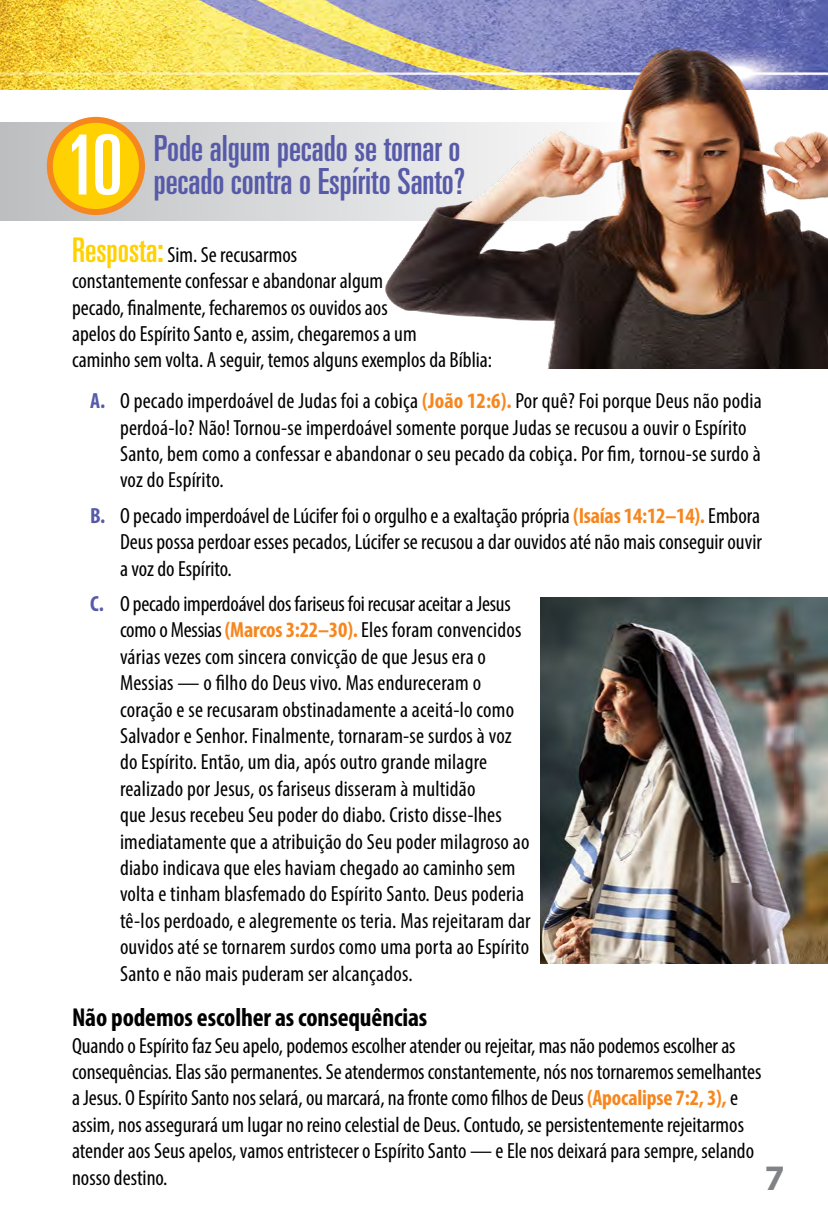
<style>
.page{position:relative;width:828px;height:1224px;background:#fff}
.page>*{position:absolute;margin:0;border:0;box-sizing:border-box;transform-origin:0 0}
.t1{font:ultra-condensed 83px "Univers";color:#fff}
.t2{font:ultra-condensed 36px/34px "Univers";color:#575aa8}
.t3{font:700 36px "Myriad Pro";color:#808285}
.t4{font:700 condensed 26px "Myriad Pro";letter-spacing:-.005em;color:#000}
.t5{font:condensed 22px/26.4px "Myriad Pro";color:#000}
.s1{font-family:"Univers";font-stretch:ultra-condensed;font-size:34px;color:#ffd100}
.s2{font-weight:700;color:#575aa8}
.s3{font-weight:700;color:#f6871f}
</style>
<div class="page">
<img style="left:0;top:0;width:828px;height:90px">
<svg style="left:0;top:123px;width:385px;height:97px;background:#d1d2d2"></svg>
<div style="left:50px;top:120px;width:92px;height:92px;background:#ffd100;border-radius:50%"></div>
<div style="left:47px;top:117px;width:98px;height:98px;border:6px solid #f6871f;border-radius:50%"></div>
<img style="left:540px;top:598px;width:288px;height:365px">
<img style="left:385px;top:45px;width:443px;height:324px">
<h1 class="t1" style="left:65px;top:118px;width:59px">10</h1>
<h2 class="t2" style="left:154px;top:131px;width:313px">Pode algum pecado se tornar o pecado contra o Espírito Santo?</h2>
<p class="t5" style="left:72px;top:241px;width:422px"><span class="s1">Resposta:</span> Sim. Se recusarmos<br>constantemente confessar e abandonar algum<br>pecado, finalmente, fecharemos os ouvidos aos<br>apelos do Espírito Santo e, assim, chegaremos a um<br>caminho sem volta. A seguir, temos alguns exemplos da Bíblia:</p>
<p class="t5" style="left:120px;top:387px;width:643px;text-indent:-30px"><span class="s2">A.</span> O pecado imperdoável de Judas foi a cobiça <span class="s3">(João 12:6).</span> Por quê? Foi porque Deus não podia perdoá-lo? Não! Tornou-se imperdoável somente porque Judas se recusou a ouvir o Espírito Santo, bem como a confessar e abandonar o seu pecado da cobiça. Por fim, tornou-se surdo à voz do Espírito.</p>
<p class="t5" style="left:120px;top:502px;width:643px;text-align:justify;text-indent:-30px"><span class="s2">B.</span> O pecado imperdoável de Lúcifer foi o orgulho e a exaltação própria <span class="s3">(Isaías 14:12–14).</span> Embora Deus possa perdoar esses pecados, Lúcifer se recusou a dar ouvidos até não mais conseguir ouvir a voz do Espírito.</p>
<p class="t5" style="left:120px;top:590px;width:412px;text-indent:-30px"><span class="s2">C.</span> O pecado imperdoável dos fariseus foi recusar aceitar a Jesus como o Messias <span class="s3">(Marcos 3:22–30).</span> Eles foram convencidos várias vezes com sincera convicção de que Jesus era o Messias — o filho do Deus vivo. Mas endureceram o coração e se recusaram obstinadamente a aceitá-lo como Salvador e Senhor. Finalmente, tornaram-se surdos à voz do Espírito. Então, um dia, após outro grande milagre realizado por Jesus, os fariseus disseram à multidão<br>que Jesus recebeu Seu poder do diabo. Cristo disse-lhes imediatamente que a atribuição do Seu poder milagroso ao diabo indicava que eles haviam chegado ao caminho sem volta e tinham blasfemado do Espírito Santo. Deus poderia tê-los perdoado, e alegremente os teria. Mas rejeitaram dar ouvidos até se tornarem surdos como uma porta ao Espírito Santo e não mais puderam ser alcançados.</p>
<p class="t4" style="left:72px;top:1001px;width:357px">Não podemos escolher as consequências</p>
<p class="t5" style="left:72px;top:1032px;width:691px">Quando o Espírito faz Seu apelo, podemos escolher atender ou rejeitar, mas não podemos escolher as consequências. Elas são permanentes. Se atendermos constantemente, nós nos tornaremos semelhantes a Jesus. O Espírito Santo nos selará, ou marcará, na fronte como filhos de Deus <span class="s3">(Apocalipse 7:2, 3),</span> e assim, nos assegurará um lugar no reino celestial de Deus. Contudo, se persistentemente rejeitarmos atender aos Seus apelos, vamos entristecer o Espírito Santo — e Ele nos deixará para sempre, selando nosso destino.</p>
<h2 class="t3" style="left:765px;top:1155px;width:21px">7</h2>
</div>
